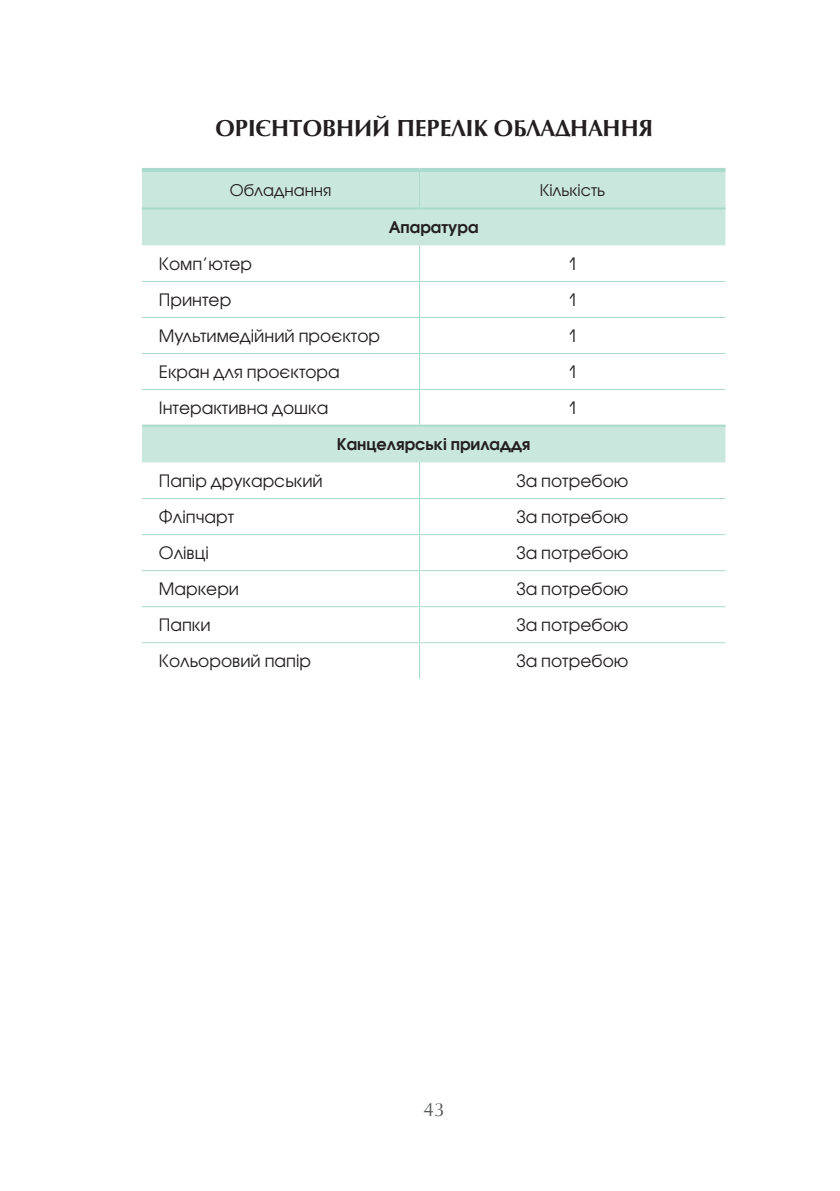
<style>
.page{position:relative;width:840px;height:1191px;background:#fff}
.page>*{position:absolute;margin:0;border:0;box-sizing:border-box;transform-origin:0 0}
.t1{font:700 24px "Vera Humana 95";color:#231f20}
.t2{font:20px "Vera Humana 95";color:#57585a}
.t3{font:17px "Avant Garde Gothic C";color:#231f20}
.t4{font:600 16px "Avant Garde Gothic C";color:#231f20}
.t5{font:16px "Avant Garde Gothic C";color:#231f20}
</style>
<div class="page">
<svg style="left:142px;top:172px;width:583px;height:290px"></svg>
<hr style="left:419px;top:245px;width:1px;height:36px;background:#a9dacb">
<hr style="left:142px;top:281px;width:277px;height:1px;background:#a9dacb">
<hr style="left:419px;top:281px;width:306px;height:1px;background:#a9dacb">
<hr style="left:419px;top:282px;width:1px;height:35px;background:#a9dacb">
<hr style="left:142px;top:317px;width:277px;height:1px;background:#a9dacb">
<hr style="left:419px;top:317px;width:306px;height:1px;background:#a9dacb">
<hr style="left:419px;top:318px;width:1px;height:35px;background:#a9dacb">
<hr style="left:142px;top:353px;width:277px;height:1px;background:#a9dacb">
<hr style="left:419px;top:353px;width:306px;height:1px;background:#a9dacb">
<hr style="left:419px;top:354px;width:1px;height:35px;background:#a9dacb">
<hr style="left:142px;top:389px;width:277px;height:1px;background:#a9dacb">
<hr style="left:419px;top:389px;width:306px;height:1px;background:#a9dacb">
<hr style="left:419px;top:390px;width:1px;height:34px;background:#a9dacb">
<hr style="left:419px;top:462px;width:1px;height:36px;background:#a9dacb">
<hr style="left:142px;top:498px;width:277px;height:1px;background:#a9dacb">
<hr style="left:419px;top:498px;width:306px;height:1px;background:#a9dacb">
<hr style="left:419px;top:499px;width:1px;height:35px;background:#a9dacb">
<hr style="left:142px;top:534px;width:277px;height:1px;background:#a9dacb">
<hr style="left:419px;top:534px;width:306px;height:1px;background:#a9dacb">
<hr style="left:419px;top:535px;width:1px;height:35px;background:#a9dacb">
<hr style="left:142px;top:570px;width:277px;height:1px;background:#a9dacb">
<hr style="left:419px;top:570px;width:306px;height:1px;background:#a9dacb">
<hr style="left:419px;top:571px;width:1px;height:35px;background:#a9dacb">
<hr style="left:142px;top:606px;width:277px;height:1px;background:#a9dacb">
<hr style="left:419px;top:606px;width:306px;height:1px;background:#a9dacb">
<hr style="left:419px;top:607px;width:1px;height:35px;background:#a9dacb">
<hr style="left:142px;top:642px;width:277px;height:1px;background:#a9dacb">
<hr style="left:419px;top:642px;width:306px;height:1px;background:#a9dacb">
<hr style="left:419px;top:643px;width:1px;height:36px;background:#a9dacb">
<hr style="left:142px;top:168px;width:277px;height:4px;background:#a9dacb">
<hr style="left:419px;top:168px;width:306px;height:4px;background:#a9dacb">
<hr style="left:419px;top:172px;width:1px;height:35px;background:#a9dacb">
<hr style="left:142px;top:207px;width:277px;height:2px;background:#a9dacb">
<hr style="left:419px;top:207px;width:306px;height:2px;background:#a9dacb">
<hr style="left:142px;top:424px;width:277px;height:2px;background:#a9dacb">
<hr style="left:419px;top:424px;width:306px;height:2px;background:#a9dacb">
<h1 class="t1" style="left:215px;top:113px;width:438px">ОРІЄНТОВНИЙ ПЕРЕЛІК ОБЛАДНАННЯ</h1>
<p class="t5" style="left:230px;top:180px;width:103px">Обладнання</p>
<p class="t5" style="left:539px;top:180px;width:67px">Кількість</p>
<p class="t4" style="left:388px;top:217px;width:91px">Апаратура</p>
<p class="t3" style="left:159px;top:254px;width:95px">Комп’ютер</p>
<p class="t3" style="left:567px;top:254px;width:11px">1</p>
<p class="t3" style="left:159px;top:290px;width:74px">Принтер</p>
<p class="t3" style="left:567px;top:290px;width:11px">1</p>
<p class="t3" style="left:159px;top:326px;width:222px">Мультимедійний проєктор</p>
<p class="t3" style="left:567px;top:326px;width:11px">1</p>
<p class="t3" style="left:159px;top:362px;width:182px">Екран для проєктора</p>
<p class="t3" style="left:567px;top:362px;width:11px">1</p>
<p class="t3" style="left:159px;top:398px;width:171px">Інтерактивна дошка</p>
<p class="t3" style="left:567px;top:398px;width:11px">1</p>
<p class="t4" style="left:336px;top:435px;width:195px">Канцелярські приладдя</p>
<p class="t3" style="left:159px;top:471px;width:165px">Папір друкарський</p>
<p class="t3" style="left:516px;top:471px;width:113px">За потребою</p>
<p class="t3" style="left:159px;top:507px;width:77px">Фліпчарт</p>
<p class="t3" style="left:516px;top:507px;width:113px">За потребою</p>
<p class="t3" style="left:159px;top:543px;width:51px">Олівці</p>
<p class="t3" style="left:516px;top:543px;width:113px">За потребою</p>
<p class="t3" style="left:159px;top:579px;width:82px">Маркери</p>
<p class="t3" style="left:516px;top:579px;width:113px">За потребою</p>
<p class="t3" style="left:159px;top:615px;width:53px">Папки</p>
<p class="t3" style="left:516px;top:615px;width:113px">За потребою</p>
<p class="t3" style="left:159px;top:651px;width:154px">Кольоровий папір</p>
<p class="t3" style="left:516px;top:651px;width:113px">За потребою</p>
<p class="t2" style="left:423px;top:1097px;width:23px">43</p>
</div>
